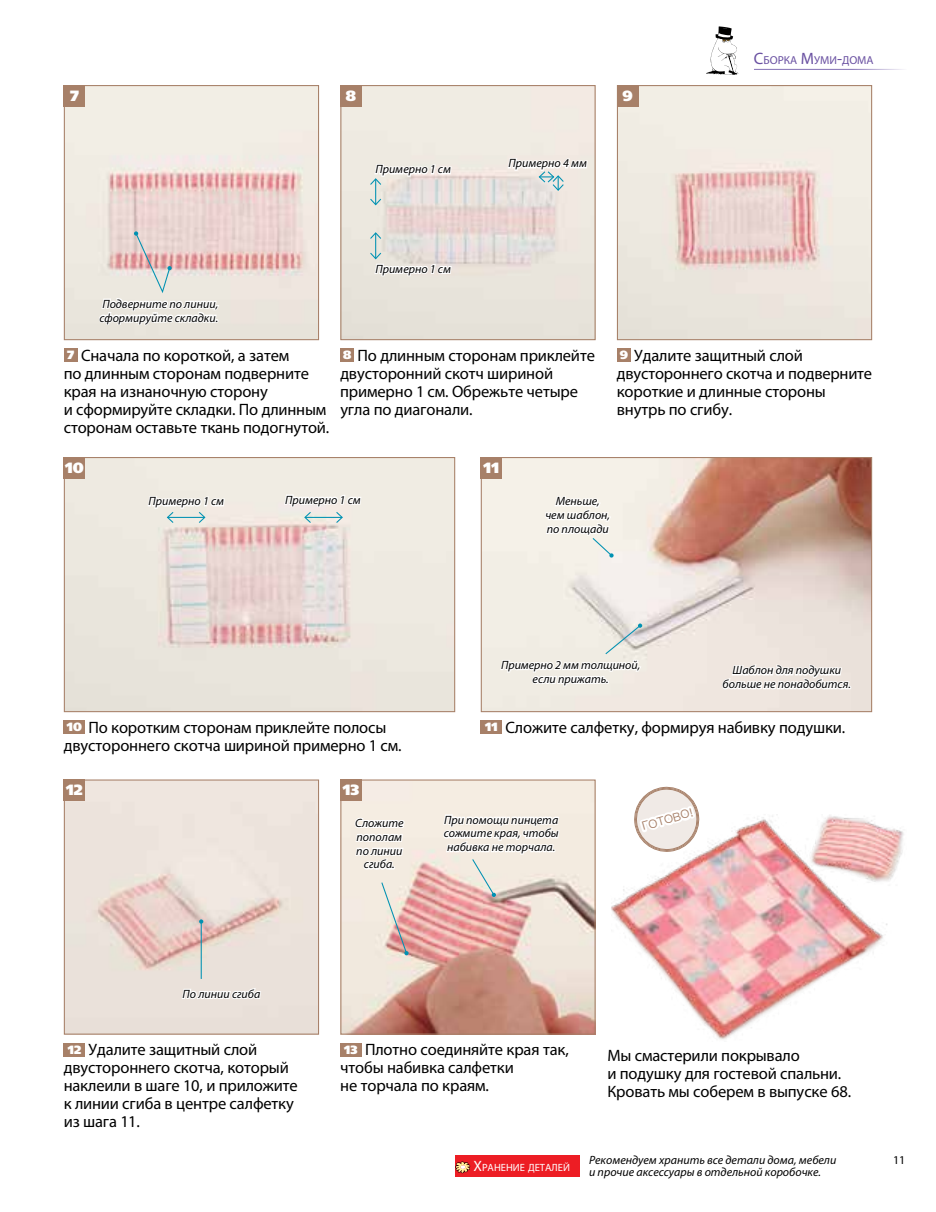
<style>
.page{position:relative;width:936px;height:1212px;background:#fff}
.page>*{position:absolute;margin:0;border:0;box-sizing:border-box;transform-origin:0 0}
.t1{font:16.5px/18px "Myriad Pro";letter-spacing:-.01em;color:#000}
.t2{font:14.85px "AG Foreigner Ultra Black C";color:#fff}
.t3{font:italic 12px/13.8px "Myriad Pro";color:#000;text-align:center}
.t4{font:12px "Myriad Pro";color:#000}
.t5{font:11.7px "Ping Fang TC";color:#a78068}
.t6{font:11.55px "Myriad Pro";color:#6950a1}
.t7{font:10.5px "Myriad Pro";color:#fff}
.s1{font-size:16.5px}
.s2{font-family:"AG Foreigner Ultra Black C";font-size:12px;color:#fff}
.s3{font-size:15px}
</style>
<div class="page">
<hr style="left:754px;top:69px;width:153px;height:1px;background:#8b79b8">
<svg style="left:706px;top:26px;width:32px;height:49px"></svg>
<div style="left:455px;top:1155px;width:124px;height:21px;background:#ed1d24"></div>
<svg style="left:455px;top:1161px;width:16px;height:13px"></svg>
<img style="left:66px;top:459px;width:387px;height:251px">
<div style="left:64px;top:457px;width:391px;height:255px;border:1px solid #a78068"></div>
<img style="left:482px;top:459px;width:388px;height:251px">
<div style="left:480px;top:457px;width:392px;height:255px;border:1px solid #a78068"></div>
<div style="left:64px;top:457px;width:21px;height:21px;background:#a78068"></div>
<div style="left:480px;top:457px;width:22px;height:21px;background:#a78068"></div>
<div style="left:64px;top:720px;width:21px;height:14px;background:#a78068"></div>
<div style="left:480px;top:720px;width:22px;height:14px;background:#a78068"></div>
<img style="left:66px;top:87px;width:251px;height:251px">
<div style="left:64px;top:85px;width:255px;height:255px;border:1px solid #a78068"></div>
<div style="left:64px;top:85px;width:21px;height:21px;background:#a78068"></div>
<img style="left:342px;top:87px;width:251px;height:251px">
<div style="left:340px;top:85px;width:255px;height:255px;border:1px solid #a78068"></div>
<img style="left:619px;top:87px;width:251px;height:251px">
<div style="left:617px;top:85px;width:255px;height:255px;border:1px solid #a78068"></div>
<div style="left:340px;top:85px;width:21px;height:21px;background:#a78068"></div>
<div style="left:617px;top:85px;width:21px;height:21px;background:#a78068"></div>
<div style="left:340px;top:348px;width:14px;height:14px;background:#a78068"></div>
<div style="left:617px;top:348px;width:13px;height:14px;background:#a78068"></div>
<div style="left:64px;top:348px;width:14px;height:14px;background:#a78068"></div>
<img style="left:66px;top:781px;width:251px;height:251px">
<div style="left:64px;top:779px;width:255px;height:255px;border:1px solid #a78068"></div>
<div style="left:64px;top:779px;width:21px;height:22px;background:#a78068"></div>
<div style="left:64px;top:1043px;width:21px;height:13px;background:#a78068"></div>
<img style="left:342px;top:781px;width:251px;height:251px">
<div style="left:340px;top:779px;width:255px;height:255px;border:1px solid #a78068"></div>
<div style="left:340px;top:779px;width:21px;height:22px;background:#a78068"></div>
<div style="left:340px;top:1043px;width:21px;height:13px;background:#a78068"></div>
<img style="left:611px;top:815px;width:293px;height:225px">
<svg style="left:633px;top:786px;width:67px;height:67px"></svg>
<svg style="left:721px;top:648px;width:130px;height:61px"></svg>
<svg style="left:180px;top:986px;width:82px;height:32px"></svg>
<svg style="left:98px;top:231px;width:123px;height:110px;background:#e9dcd7"></svg>
<svg style="left:544px;top:480px;width:69px;height:78px"></svg>
<svg style="left:499px;top:623px;width:144px;height:80px;background:#efece5"></svg>
<svg style="left:353px;top:800px;width:55px;height:155px"></svg>
<svg style="left:442px;top:797px;width:119px;height:100px"></svg>
<svg style="left:369px;top:148px;width:84px;height:58px;background:#e9e6e1"></svg>
<svg style="left:506px;top:142px;width:83px;height:50px;background:#ebe8e3"></svg>
<svg style="left:369px;top:231px;width:84px;height:62px;background:#e5e2dd"></svg>
<svg style="left:146px;top:480px;width:80px;height:46px"></svg>
<svg style="left:283px;top:478px;width:79px;height:46px"></svg>
<hr style="left:201px;top:921px;width:1px;height:58px;background:#0091b2">
<svg style="left:199px;top:919px;width:4px;height:5px"></svg>
<p class="t2" style="left:70px;top:87px;width:10px">7</p>
<p class="t2" style="left:346px;top:87px;width:12px">8</p>
<p class="t2" style="left:622px;top:87px;width:12px">9</p>
<p class="t3" style="left:99px;top:297px;width:120px;text-align:left">Подверните по линии, сформируйте складки.</p>
<p class="t3" style="left:375px;top:162px;width:77px">Примерно 1 см</p>
<p class="t3" style="left:375px;top:262px;width:77px">Примерно 1 см</p>
<p class="t3" style="left:508px;top:156px;width:80px">Примерно 4 мм</p>
<p class="t6" style="left:754px;top:53px;width:121px"><span class="s1">С</span>борка <span class="s1">М</span>уми<span class="s1">-</span>дома</p>
<p class="t1" style="left:64px;top:346px;width:267px"><span class="s2">7</span> Сначала по короткой, а затем<br>по длинным сторонам подверните края на изнаночную сторону<br>и сформируйте складки. По длинным сторонам оставьте ткань подогнутой.</p>
<p class="t1" style="left:340px;top:346px;width:256px"><span class="s2">8</span> По длинным сторонам приклейте двусторонний скотч шириной примерно 1 см. Обрежьте четыре угла по диагонали.</p>
<p class="t1" style="left:616px;top:346px;width:257px"><span class="s2">9</span> Удалите защитный слой двустороннего скотча и подверните короткие и длинные стороны внутрь по сгибу.</p>
<p class="t2" style="left:65px;top:459px;width:20px">10</p>
<p class="t2" style="left:483px;top:459px;width:17px">11</p>
<p class="t3" style="left:148px;top:494px;width:77px">Примерно 1 см</p>
<p class="t3" style="left:285px;top:492px;width:77px">Примерно 1 см</p>
<p class="t3" style="left:545px;top:494px;width:66px">Меньше, чем шаблон, по площади</p>
<p class="t3" style="left:501px;top:658px;width:140px">Примерно 2 мм толщиной, если прижать.</p>
<p class="t3" style="left:722px;top:663px;width:130px">Шаблон для подушки больше не понадобится.</p>
<p class="t1" style="left:64px;top:718px;width:339px"><span class="s2">10</span> По коротким сторонам приклейте полосы двустороннего скотча шириной примерно 1 см.</p>
<p class="t1" style="left:485px;top:718px;width:361px"><span class="s2">11</span> Сложите салфетку, формируя набивку подушки.</p>
<p class="t2" style="left:66px;top:781px;width:18px">12</p>
<p class="t2" style="left:343px;top:781px;width:18px">13</p>
<p class="t3" style="left:355px;top:816px;width:50px">Сложите пополам по линии сгиба.</p>
<p class="t3" style="left:443px;top:812px;width:116px;text-align:justify">При помощи пинцета сожмите края, чтобы набивка не торчала.</p>
<p class="t5" style="left:640px;top:819px;width:54px;rotate:-16deg">ГОТОВО!</p>
<p class="t3" style="left:182px;top:987px;width:79px">По линии сгиба</p>
<p class="t1" style="left:64px;top:1041px;width:235px"><span class="s2">12</span> Удалите защитный слой двустороннего скотча, который наклеили в шаге 10, и приложите к линии сгиба в центре салфетку из шага 11.</p>
<p class="t1" style="left:340px;top:1041px;width:230px"><span class="s2">13</span> Плотно соединяйте края так, чтобы набивка салфетки<br>не торчала по краям.</p>
<p class="t1" style="left:607px;top:1046px;width:245px">Мы смастерили покрывало<br>и подушку для гостевой спальни.<br>Кровать мы соберем в выпуске 68.</p>
<p class="t7" style="left:473px;top:1161px;width:98px"><span class="s3">Х</span>ранение деталей</p>
<p class="t3" style="left:589px;top:1153px;width:249px;line-height:12px;text-align:left">Рекомендуем хранить все детали дома, мебели и прочие аксессуары в отдельной коробочке.</p>
<p class="t4" style="left:893px;top:1152px;width:14px">11</p>
</div>
